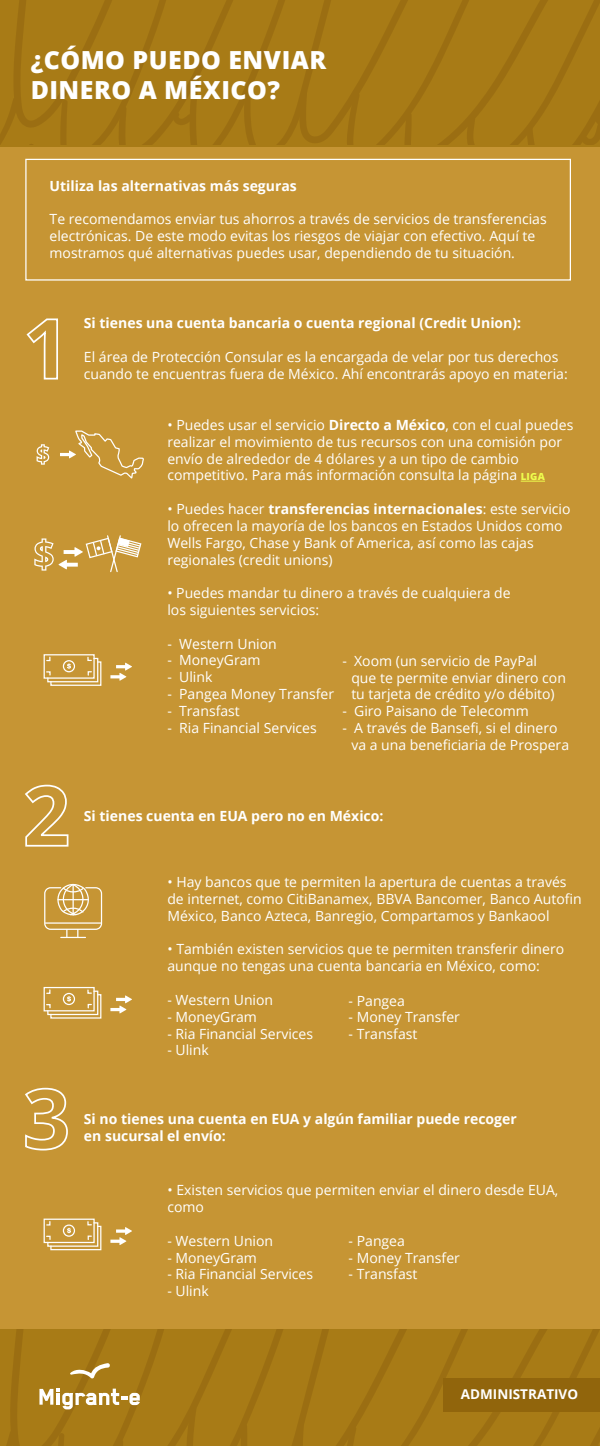
<style>
.page{position:relative;width:600px;height:1446px;background:#fff}
.page>*{position:absolute;margin:0;border:0;box-sizing:border-box;transform-origin:0 0}
.t1{font:800 24.9px/29.9px "Open Sans";letter-spacing:.02em;color:#fff}
.t2{font:14.03px/16.8px "Open Sans";color:#fff}
.t3{font:700 14.03px/16.8px "Open Sans";color:#fff}
.t4{font:700 13.5px "Open Sans";color:#fff}
.s1{font-weight:700}
.s2{font-weight:800;font-size:9.8px;color:#eefd4d}
</style>
<div class="page">
<div style="left:0;top:130px;width:600px;height:1307px;background:#c69534"></div>
<svg style="left:0;top:1329px;width:600px;height:116px;background:#a57918"></svg>
<svg style="left:0;top:0;width:600px;height:145px;background:#a57815"></svg>
<svg style="left:521px;top:481px;width:24px;height:1px"></svg>
<div style="left:25px;top:159px;width:546px;height:121px;border:1px solid #fff"></div>
<svg style="left:26px;top:318px;width:32px;height:62px"></svg>
<svg style="left:25px;top:784px;width:44px;height:63px"></svg>
<svg style="left:25px;top:1087px;width:43px;height:64px"></svg>
<svg style="left:34px;top:535px;width:108px;height:38px"></svg>
<svg style="left:37px;top:444px;width:12px;height:20px"></svg>
<svg style="left:110px;top:662px;width:22px;height:18px"></svg>
<svg style="left:60px;top:430px;width:84px;height:48px"></svg>
<div style="left:44px;top:654px;width:51px;height:24px;border:1px solid #fff"></div>
<svg style="left:45px;top:656px;width:57px;height:30px"></svg>
<svg style="left:110px;top:995px;width:22px;height:18px"></svg>
<div style="left:44px;top:986px;width:51px;height:25px;border:1px solid #fff"></div>
<svg style="left:45px;top:988px;width:57px;height:31px"></svg>
<svg style="left:110px;top:1227px;width:22px;height:18px"></svg>
<div style="left:44px;top:1218px;width:51px;height:25px;border:1px solid #fff"></div>
<svg style="left:45px;top:1220px;width:57px;height:30px"></svg>
<svg style="left:57px;top:883px;width:32px;height:33px"></svg>
<hr style="left:58px;top:899px;width:30px;height:1px;background:#fff">
<div style="left:44px;top:887px;width:58px;height:42px;border:1px solid #fff;border-radius:6px"></div>
<hr style="left:45px;top:922px;width:56px;height:1px;background:#fff">
<hr style="left:61px;top:936px;width:24px;height:2px;background:#fff">
<h1 class="t1" style="left:31px;top:46px;width:297px">¿CÓMO PUEDO ENVIAR<br>DINERO A MÉXICO?</h1>
<p class="t3" style="left:50px;top:178px;width:249px">Utiliza las alternativas más seguras</p>
<p class="t2" style="left:50px;top:212px;width:499px">Te recomendamos enviar tus ahorros a través de servicios de transferencias electrónicas. De este modo evitas los riesgos de viajar con efectivo. Aquí te mostramos qué alternativas puedes usar, dependiendo de tu situación.</p>
<p class="t3" style="left:84px;top:316px;width:439px">Si tienes una cuenta bancaria o cuenta regional (Credit Union):</p>
<p class="t2" style="left:84px;top:350px;width:485px">El área de Protección Consular es la encargada de velar por tus derechos cuando te encuentras fuera de México. Ahí encontrarás apoyo en materia:</p>
<p class="t2" style="left:167px;top:418px;width:408px">• Puedes usar el servicio <span class="s1">Directo a México</span>, con el cual puedes realizar el movimiento de tus recursos con una comisión por envío de alrededor de 4 dólares y a un tipo de cambio competitivo. Para más información consulta la página <span class="s2">LIGA</span></p>
<p class="t2" style="left:167px;top:502px;width:405px">• Puedes hacer <span class="s1">transferencias internacionales</span>: este servicio lo ofrecen la mayoría de los bancos en Estados Unidos como Wells Fargo, Chase y Bank of America, así como las cajas regionales (credit unions)</p>
<p class="t2" style="left:167px;top:586px;width:345px">• Puedes mandar tu dinero a través de cualquiera de los siguientes servicios:</p>
<p class="t2" style="left:167px;top:636px;width:111px">- Western Union</p>
<p class="t2" style="left:167px;top:653px;width:95px">- MoneyGram</p>
<p class="t2" style="left:167px;top:670px;width:47px">- Ulink</p>
<p class="t2" style="left:167px;top:687px;width:168px">- Pangea Money Transfer</p>
<p class="t2" style="left:167px;top:704px;width:74px">- Transfast</p>
<p class="t2" style="left:167px;top:720px;width:151px">- Ria Financial Services</p>
<p class="t2" style="left:351px;top:653px;width:216px;text-indent:-9px">- Xoom (un servicio de PayPal<br>que te permite enviar dinero con tu tarjeta de crédito y/o débito)</p>
<p class="t2" style="left:342px;top:704px;width:188px">- Giro Paisano de Telecomm</p>
<p class="t2" style="left:351px;top:719px;width:219px;text-indent:-9px">- A través de Bansefi, si el dinero va a una beneficiaria de Prospera</p>
<p class="t3" style="left:84px;top:808px;width:301px">Si tienes cuenta en EUA pero no en México:</p>
<p class="t2" style="left:167px;top:875px;width:416px">• Hay bancos que te permiten la apertura de cuentas a través de internet, como CitiBanamex, BBVA Bancomer, Banco Autofin<br>México, Banco Azteca, Banregio, Compartamos y Bankaool</p>
<p class="t2" style="left:167px;top:942px;width:398px">• También existen servicios que te permiten transferir dinero aunque no tengas una cuenta bancaria en México, como:</p>
<p class="t2" style="left:167px;top:992px;width:107px">- Western Union</p>
<p class="t2" style="left:167px;top:1009px;width:91px">- MoneyGram</p>
<p class="t2" style="left:167px;top:1026px;width:147px">- Ria Financial Services</p>
<p class="t2" style="left:167px;top:1043px;width:43px">- Ulink</p>
<p class="t2" style="left:349px;top:993px;width:58px">- Pangea</p>
<p class="t2" style="left:349px;top:1010px;width:113px">- Money Transfer</p>
<p class="t2" style="left:349px;top:1027px;width:70px">- Transfast</p>
<p class="t3" style="left:84px;top:1111px;width:434px">Si no tienes una cuenta en EUA y algún familiar puede recoger en sucursal el envío:</p>
<p class="t2" style="left:167px;top:1183px;width:392px">• Existen servicios que permiten enviar el dinero desde EUA, como</p>
<p class="t2" style="left:167px;top:1233px;width:107px">- Western Union</p>
<p class="t2" style="left:167px;top:1250px;width:91px">- MoneyGram</p>
<p class="t2" style="left:167px;top:1267px;width:147px">- Ria Financial Services</p>
<p class="t2" style="left:167px;top:1283px;width:43px">- Ulink</p>
<p class="t2" style="left:349px;top:1233px;width:58px">- Pangea</p>
<p class="t2" style="left:349px;top:1250px;width:113px">- Money Transfer</p>
<p class="t2" style="left:349px;top:1267px;width:70px">- Transfast</p>
<p class="t4" style="left:461px;top:1389px;width:119px">ADMINISTRATIVO</p>
</div>
